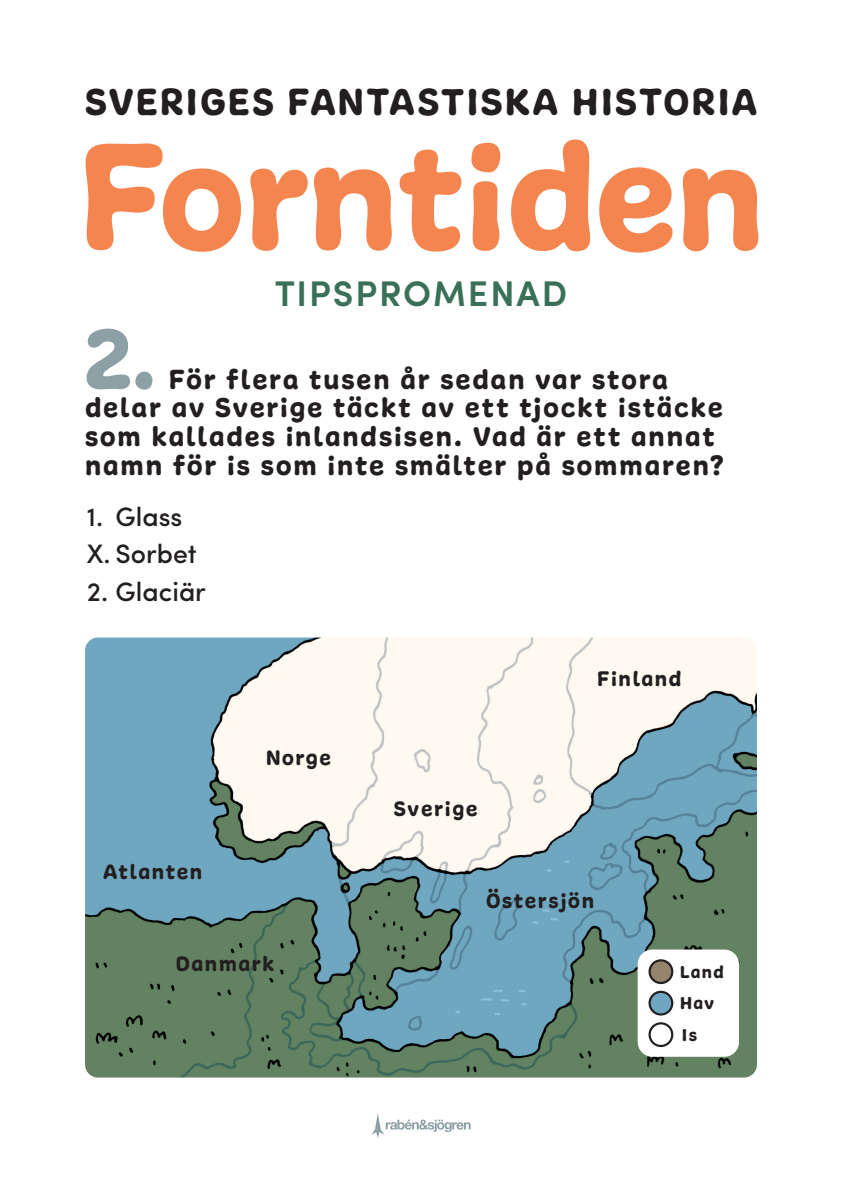
<style>
.page{position:relative;width:842px;height:1191px;background:#fff}
.page>*{position:absolute;margin:0;border:0;box-sizing:border-box;transform-origin:0 0}
.t1{font:159.2px "Freude";color:#f5854e}
.Kapitelrubrik_centre{font:90px "Freude";color:#8da0a6}
.t2{font:39.8px "Freude";letter-spacing:.055em;color:#231f20}
.t3{font:600 35.7px "Sofia Pro";letter-spacing:.055em;color:#397058}
.Kapitelrubrik_centre-2{font:29px/28.8px "Freude";letter-spacing:.07em;color:#231f20}
.Bröd_Sofia_Pro_Mediu{font:500 26.7px "Sofia Pro";color:#231f20}
.t4{font:22.2px "Freude";letter-spacing:.08em;color:#231f20}
.t5{font:18.3px/31.5px "Freude";letter-spacing:.08em;color:#231f20}
</style>
<div class="page">
<svg style="left:371px;top:1113px;width:100px;height:25px"></svg>
<img style="left:85px;top:637px;width:672px;height:440px">
<div style="left:638px;top:949px;width:101px;height:107px;background:#fff;border-radius:15px"></div>
<div style="left:650px;top:960px;width:22px;height:23px;background:#95856c;border-radius:50%"></div>
<div style="left:648px;top:959px;width:25px;height:25px;border:2px solid #231f20;border-radius:50%"></div>
<div style="left:650px;top:991px;width:22px;height:23px;background:#70a7c0;border-radius:50%"></div>
<div style="left:648px;top:990px;width:25px;height:25px;border:2px solid #231f20;border-radius:50%"></div>
<div style="left:648px;top:1022px;width:25px;height:25px;border:2px solid #231f20;border-radius:50%"></div>
<h3 class="t2" style="left:85px;top:77px;width:674px">SVERIGES FANTASTISKA HISTORIA</h3>
<h1 class="t1" style="left:78px;top:99px;width:688px">Forntiden</h1>
<p class="t3" style="left:275px;top:267px;width:294px">TIPSPROMENAD</p>
<p class="Kapitelrubrik_centre" style="left:85px;top:303px;width:73px">2.</p>
<p class="Kapitelrubrik_centre-2" style="left:85px;top:365px;width:640px;text-indent:84px">För flera tusen år sedan var stora delar av Sverige täckt av ett tjockt istäcke som kallades inlandsisen. Vad är ett annat namn för is som inte smälter på sommaren?</p>
<p class="Bröd_Sofia_Pro_Mediu" style="left:87px;top:497px;width:97px">1. Glass</p>
<p class="Bröd_Sofia_Pro_Mediu" style="left:87px;top:534px;width:112px">X. Sorbet</p>
<p class="Bröd_Sofia_Pro_Mediu" style="left:87px;top:571px;width:121px">2. Glaciär</p>
<p class="t4" style="left:103px;top:858px;width:100px">Atlanten</p>
<p class="t4" style="left:266px;top:743px;width:66px">Norge</p>
<p class="t4" style="left:176px;top:950px;width:100px">Danmark</p>
<p class="t4" style="left:597px;top:664px;width:86px">Finland</p>
<p class="t4" style="left:394px;top:795px;width:85px">Sverige</p>
<p class="t4" style="left:486px;top:886px;width:109px">Östersjön</p>
<p class="t5" style="left:680px;top:956px;width:45px">Land<br>Hav<br>Is</p>
</div>
